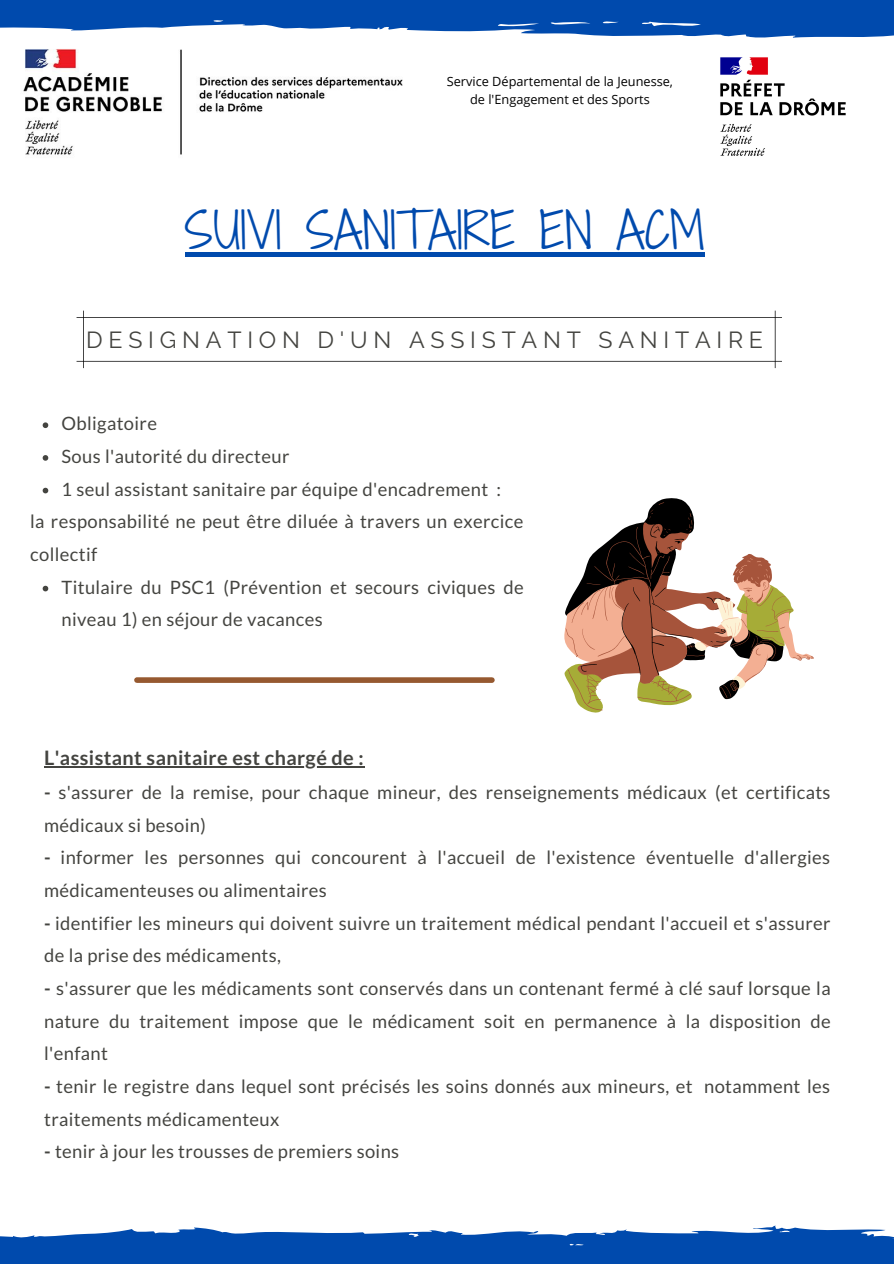
<style>
.page{position:relative;width:894px;height:1264px;background:#fff}
.page>*{position:absolute;margin:0;border:0;box-sizing:border-box;transform-origin:0 0}
.t1{font:48px "Shadows Into Light Two";color:#004aad}
.t2{font:23.25px "Raleway";letter-spacing:.25em;color:#444440}
.t3{font:700 19.8px "Lato";letter-spacing:.02em;color:#444440}
.t4{font:18.3px/32.7px "Lato";letter-spacing:.02em;color:#444440}
.t5{font:12.75px/17.7px "Open Sans";color:#000;text-align:center}
.s1{font-weight:700}
</style>
<div class="page">
<svg style="left:0;top:0;width:893px;height:38px;background:#1b5db5"></svg>
<img style="left:720px;top:57px;width:126px;height:99px">
<svg style="left:0;top:1225px;width:893px;height:38px"></svg>
<img style="left:7px;top:31px;width:413px;height:124px">
<svg style="left:76px;top:310px;width:705px;height:58px"></svg>
<svg style="left:564px;top:498px;width:250px;height:215px"></svg>
<svg style="left:43px;top:422px;width:5px;height:6px"></svg>
<svg style="left:43px;top:455px;width:5px;height:6px"></svg>
<svg style="left:43px;top:488px;width:5px;height:5px"></svg>
<svg style="left:43px;top:585px;width:5px;height:6px"></svg>
<hr style="left:184px;top:252px;width:520px;height:4px;background:#004aad">
<hr style="left:44px;top:766px;width:320px;height:1px;background:#444440">
<div style="left:137px;top:677px;width:355px;height:6px;background:#965930"></div>
<p class="t5" style="left:446px;top:72px;width:228px">Service Départemental de la Jeunesse, de l'Engagement et des Sports</p>
<p class="t1" style="left:184px;top:195px;width:521px">SUIVI SANITAIRE EN ACM</p>
<p class="t2" style="left:86px;top:326px;width:678px">DESIGNATION D'UN ASSISTANT SANITAIRE</p>
<p class="t4" style="left:61px;top:407px;width:97px">Obligatoire</p>
<p class="t4" style="left:61px;top:439px;width:229px">Sous l'autorité du directeur</p>
<p class="t4" style="left:61px;top:472px;width:441px">1 seul assistant sanitaire par équipe d'encadrement :</p>
<p class="t4" style="left:30px;top:505px;width:494px">la responsabilité ne peut être diluée à travers un exercice collectif</p>
<p class="t4" style="left:61px;top:570px;width:463px">Titulaire du PSC1 (Prévention et secours civiques de niveau 1) en séjour de vacances</p>
<p class="t3" style="left:44px;top:745px;width:321px">L'assistant sanitaire est chargé de :</p>
<p class="t4" style="left:44px;top:775px;width:787px"><span class="s1">-</span> s'assurer de la remise, pour chaque mineur, des renseignements médicaux (et certificats médicaux si besoin)</p>
<p class="t4" style="left:44px;top:840px;width:787px"><span class="s1">-</span> informer les personnes qui concourent à l'accueil de l'existence éventuelle d'allergies médicamenteuses ou alimentaires</p>
<p class="t4" style="left:44px;top:906px;width:787px"><span class="s1">-</span> identifier les mineurs qui doivent suivre un traitement médical pendant l'accueil et s'assurer de la prise des médicaments,</p>
<p class="t4" style="left:44px;top:971px;width:788px;text-align:justify"><span class="s1">-</span> s'assurer que les médicaments sont conservés dans un contenant fermé à clé sauf lorsque la nature du traitement impose que le médicament soit en permanence à la disposition de l'enfant</p>
<p class="t4" style="left:44px;top:1069px;width:787px"><span class="s1">-</span> tenir le registre dans lequel sont précisés les soins donnés aux mineurs, et notamment les traitements médicamenteux</p>
<p class="t4" style="left:44px;top:1134px;width:356px"><span class="s1">-</span> tenir à jour les trousses de premiers soins</p>
</div>
